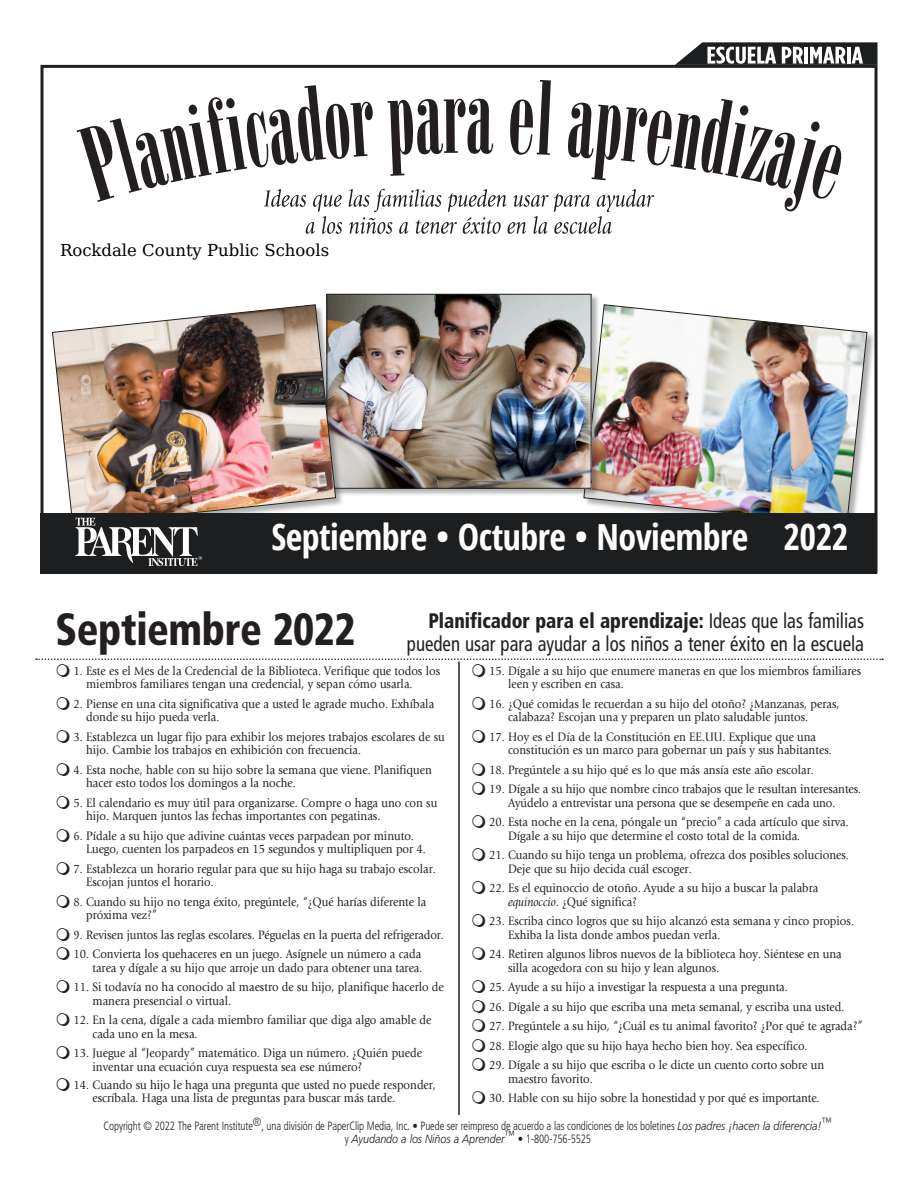
<style>
.page{position:relative;width:918px;height:1188px;background:#fff}
.page>*{position:absolute;margin:0;border:0;box-sizing:border-box;transform-origin:0 0}
.Month{font:900 condensed 45px "Frutiger LT Std";letter-spacing:-.01em;color:#231f20;scale:.9 1}
.Months-Year{font:700 condensed 36px "Open Sans";letter-spacing:-.015em;color:#fff}
.Bulleted_Text{font:condensed 21px "Frutiger LT Std";color:#231f20;scale:.9 1}
.Bulleted_Text-2{font:900 condensed 21px "Frutiger LT Std";color:#231f20;scale:.9 1}
.t1{font:16.5px "DejaVu Math Te X Gyre";color:#000}
.Body_Text{font:12.75px/13.5px "Giovanni";color:#231f20;scale:.9 1}
.Copyright{font:300 condensed 12px/13.5px "Frutiger LT Std";letter-spacing:-.01em;color:#231f20;text-align:center;scale:.9 1}
.s1{font-weight:400}
.s2{font-family:"Giovanni Std";font-style:italic}
.s3{font-style:italic;font-stretch:normal}
</style>
<div class="page">
<div style="left:584px;top:305px;width:292px;height:229px;background:#1d1e1f;opacity:.35"></div>
<img style="left:583px;top:304px;width:284px;height:209px">
<div style="left:326px;top:294px;width:274px;height:203px;background:#1d1e1f;opacity:.35"></div>
<img style="left:329px;top:296px;width:260px;height:190px">
<div style="left:327px;top:294px;width:264px;height:194px;border:1px solid #231f20"></div>
<div style="left:52px;top:305px;width:293px;height:229px;background:#1d1e1f;opacity:.35"></div>
<img style="left:52px;top:304px;width:284px;height:209px">
<hr style="left:458px;top:662px;width:2px;height:453px;background:#231f20">
<div style="left:40px;top:513px;width:838px;height:60px;background:#1d1e1f"></div>
<svg style="left:75px;top:518px;width:127px;height:48px"></svg>
<svg style="left:675px;top:42px;width:203px;height:23px"></svg>
<svg style="left:77px;top:80px;width:765px;height:154px"></svg>
<svg style="left:36px;top:659px;width:847px;height:18px"></svg>
<p class="t1" style="left:60px;top:243px;width:271px">Rockdale County Public Schools</p>
<h1 class="Months-Year" style="left:272px;top:512px;width:478px">Septiembre • Octubre • Noviembre</h1>
<h1 class="Months-Year" style="left:783px;top:512px;width:67px">2022</h1>
<h1 class="Month" style="left:56px;top:602px;width:335px">Septiembre 2022</h1>
<h2 class="Bulleted_Text-2" style="left:428px;top:608px;width:485px">Planificador para el aprendizaje: <span class="s1">Ideas que las familias</span></h2>
<h2 class="Bulleted_Text" style="left:407px;top:631px;width:509px">pueden usar para ayudar a los niños a tener éxito en la escuela</h2>
<p class="Body_Text" style="left:86px;top:664px;width:395px;text-indent:-13px">1. Este es el Mes de la Credencial de la Biblioteca. Verifique que todos los miembros familiares tengan una credencial, y sepan cómo usarla.</p>
<p class="Body_Text" style="left:86px;top:697px;width:388px;text-indent:-13px">2. Piense en una cita significativa que a usted le agrade mucho. Exhíbala donde su hijo pueda verla.</p>
<p class="Body_Text" style="left:86px;top:730px;width:400px;text-indent:-13px">3. Establezca un lugar fijo para exhibir los mejores trabajos escolares de su hijo. Cambie los trabajos en exhibición con frecuencia.</p>
<p class="Body_Text" style="left:86px;top:763px;width:386px;text-indent:-13px">4. Esta noche, hable con su hijo sobre la semana que viene. Planifiquen hacer esto todos los domingos a la noche.</p>
<p class="Body_Text" style="left:86px;top:796px;width:392px;text-indent:-13px">5. El calendario es muy útil para organizarse. Compre o haga uno con su hijo. Marquen juntos las fechas importantes con pegatinas.</p>
<p class="Body_Text" style="left:86px;top:829px;width:379px;text-indent:-13px">6. Pídale a su hijo que adivine cuántas veces parpadean por minuto.<br>Luego, cuenten los parpadeos en 15 segundos y multipliquen por 4.</p>
<p class="Body_Text" style="left:86px;top:862px;width:390px;text-indent:-13px">7. Establezca un horario regular para que su hijo haga su trabajo escolar.<br>Escojan juntos el horario.</p>
<p class="Body_Text" style="left:86px;top:895px;width:379px;text-indent:-13px">8. Cuando su hijo no tenga éxito, pregúntele, “¿Qué harías diferente la próxima vez?”</p>
<p class="Body_Text" style="left:74px;top:928px;width:413px">9. Revisen juntos las reglas escolares. Péguelas en la puerta del refrigerador.</p>
<p class="Body_Text" style="left:74px;top:947px;width:389px;text-align:right">10. Convierta los quehaceres en un juego. Asígnele un número a cada tarea y dígale a su hijo que arroje un dado para obtener una tarea.</p>
<p class="Body_Text" style="left:93px;top:980px;width:392px;text-indent:-19px">11. Si todavía no ha conocido al maestro de su hijo, planifique hacerlo de manera presencial o virtual.</p>
<p class="Body_Text" style="left:93px;top:1013px;width:378px;text-indent:-19px">12. En la cena, dígale a cada miembro familiar que diga algo amable de cada uno en la mesa.</p>
<p class="Body_Text" style="left:93px;top:1046px;width:368px;text-indent:-19px">13. Juegue al “Jeopardy” matemático. Diga un número. ¿Quién puede inventar una ecuación cuya respuesta sea ese número?</p>
<p class="Body_Text" style="left:93px;top:1078px;width:383px;text-indent:-19px">14. Cuando su hijo le haga una pregunta que usted no puede responder, escríbala. Haga una lista de preguntas para buscar más tarde.</p>
<p class="Body_Text" style="left:508px;top:664px;width:394px;text-indent:-19px">15. Dígale a su hijo que enumere maneras en que los miembros familiares leen y escriben en casa.</p>
<p class="Body_Text" style="left:508px;top:697px;width:370px;text-indent:-19px">16. ¿Qué comidas le recuerdan a su hijo del otoño? ¿Manzanas, peras, calabaza? Escojan una y preparen un plato saludable juntos.</p>
<p class="Body_Text" style="left:508px;top:730px;width:361px;text-indent:-19px">17. Hoy es el Día de la Constitución en EE.UU. Explique que una constitución es un marco para gobernar un país y sus habitantes.</p>
<p class="Body_Text" style="left:489px;top:763px;width:362px">18. Pregúntele a su hijo qué es lo que más ansía este año escolar.</p>
<p class="Body_Text" style="left:489px;top:782px;width:415px;text-align:center">19. Dígale a su hijo que nombre cinco trabajos que le resultan interesantes.<br>Ayúdelo a entrevistar una persona que se desempeñe en cada uno.</p>
<p class="Body_Text" style="left:508px;top:815px;width:380px;text-indent:-19px">20. Esta noche en la cena, póngale un “precio” a cada artículo que sirva.<br>Dígale a su hijo que determine el costo total de la comida.</p>
<p class="Body_Text" style="left:508px;top:848px;width:380px;text-indent:-19px">21. Cuando su hijo tenga un problema, ofrezca dos posibles soluciones.<br>Deje que su hijo decida cuál escoger.</p>
<p class="Body_Text" style="left:508px;top:881px;width:346px;text-indent:-19px">22. Es el equinoccio de otoño. Ayude a su hijo a buscar la palabra <span class="s2">equinoccio</span>. ¿Qué significa?</p>
<p class="Body_Text" style="left:508px;top:914px;width:386px;text-indent:-19px">23. Escriba cinco logros que su hijo alcanzó esta semana y cinco propios.<br>Exhiba la lista donde ambos puedan verla.</p>
<p class="Body_Text" style="left:508px;top:947px;width:372px;text-indent:-19px">24. Retiren algunos libros nuevos de la biblioteca hoy. Siéntese en una silla acogedora con su hijo y lean algunos.</p>
<p class="Body_Text" style="left:489px;top:980px;width:333px">25. Ayude a su hijo a investigar la respuesta a una pregunta.</p>
<p class="Body_Text" style="left:489px;top:1000px;width:396px">26. Dígale a su hijo que escriba una meta semanal, y escriba una usted.</p>
<p class="Body_Text" style="left:489px;top:1019px;width:417px">27. Pregúntele a su hijo, “¿Cuál es tu animal favorito? ¿Por qué te agrada?”</p>
<p class="Body_Text" style="left:489px;top:1039px;width:355px">28. Elogie algo que su hijo haya hecho bien hoy. Sea específico.</p>
<p class="Body_Text" style="left:508px;top:1058px;width:353px;text-indent:-19px">29. Dígale a su hijo que escriba o le dicte un cuento corto sobre un maestro favorito.</p>
<p class="Body_Text" style="left:489px;top:1091px;width:369px">30. Hable con su hijo sobre la honestidad y por qué es importante.</p>
<p class="Copyright" style="left:104px;top:1119px;width:811px">Copyright © 2022 The Parent Institute®, una división de PaperClip Media, Inc. • Puede ser reimpreso de acuerdo a las condiciones de los boletines <span class="s3">Los padres ¡hacen la diferencia!</span>™ y <span class="s3">Ayudando a los Niños a Aprender</span>™ • 1-800-756-5525</p>
</div>
